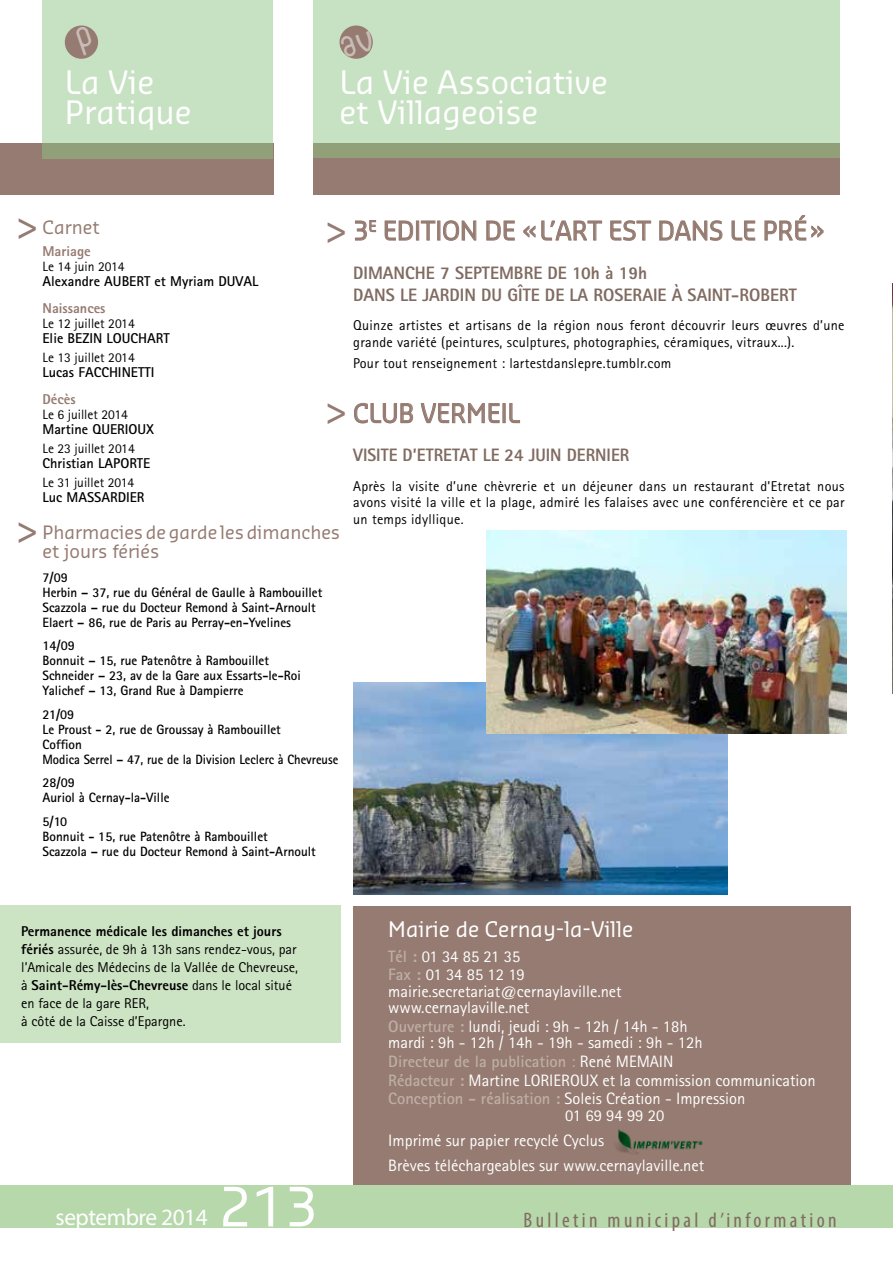
<style>
.page{position:relative;width:893px;height:1263px;background:#fff}
.page>*{position:absolute;margin:0;border:0;box-sizing:border-box;transform-origin:0 0}
.t1{font:52.8px "Sansa";color:#fff}
.t2{font:39px "Sansa";color:#957b71}
.t3{font:31.5px/30px "Sansa";color:#fff}
.t4{font:25.5px "Sansa";color:#957b71;scale:.95 1}
.t5{font:23.4px "Myriad Pro";letter-spacing:-.02em;color:#fff}
.t6{font:condensed 21px "Myriad Pro";letter-spacing:.16em;color:#806b61}
.t7{font:21px "Sansa";color:#fff}
.t8{font:800 18px/22.2px "Rotis Sans Serif";color:#806b61}
.t9{font:18px/19.5px "Sansa";color:#957b71}
.t10{font:800 18px "Rotis Sans Serif";color:#806b61;scale:.95 1}
.t11{font:16.5px/18.6px "Rotis Sans Serif";color:#fff}
.t12{font:14.25px/16.5px "Rotis Sans Serif";letter-spacing:.02em;color:#000}
.t13{font:14.25px/18px "Rotis Sans Serif";color:#000}
.t14{font:700 14.25px "Rotis Sans Serif";color:#000}
.t15{font:800 14.25px "Rotis Sans Serif";color:#957b71}
.t16{font:700 13.5px/15px "Rotis Sans Serif";color:#000}
.t17{font:13.5px "Rotis Sans Serif";color:#000}
.s1{font-weight:800}
.s2{font-weight:700;color:#bfaea6}
.s3{color:#bfaea6}
</style>
<div class="page">
<div style="left:353px;top:906px;width:497px;height:287px;background:#957b71"></div>
<img style="left:616px;top:1129px;width:87px;height:25px">
<div style="left:0;top:143px;width:273px;height:52px;background:#957b71"></div>
<div style="left:314px;top:143px;width:526px;height:51px;background:#957b71"></div>
<svg style="left:314px;top:0;width:526px;height:158px;background:#c1dbbb"></svg>
<svg style="left:43px;top:0;width:230px;height:158px;background:#c1dbba"></svg>
<div style="left:340px;top:26px;width:33px;height:33px;background:#957b71;border-radius:50%"></div>
<div style="left:65px;top:26px;width:33px;height:33px;background:#957b71;border-radius:50%"></div>
<div style="left:0;top:906px;width:340px;height:137px;background:#cde4c4"></div>
<img style="left:892px;top:283px;width:1px;height:410px">
<div style="left:0;top:1185px;width:893px;height:43px;background:#b6d8ab"></div>
<svg style="left:355px;top:220px;width:21px;height:21px"></svg>
<svg style="left:385px;top:220px;width:28px;height:21px"></svg>
<div style="left:416px;top:221px;width:3px;height:19px;border:1px solid #957b71"></div>
<svg style="left:421px;top:220px;width:15px;height:21px"></svg>
<div style="left:437px;top:221px;width:3px;height:19px;border:1px solid #957b71"></div>
<svg style="left:443px;top:220px;width:33px;height:21px"></svg>
<svg style="left:486px;top:220px;width:29px;height:21px"></svg>
<svg style="left:523px;top:220px;width:79px;height:21px"></svg>
<svg style="left:610px;top:220px;width:41px;height:21px"></svg>
<svg style="left:659px;top:220px;width:64px;height:21px"></svg>
<svg style="left:731px;top:220px;width:24px;height:21px"></svg>
<svg style="left:764px;top:215px;width:60px;height:26px"></svg>
<svg style="left:354px;top:403px;width:59px;height:20px"></svg>
<svg style="left:421px;top:403px;width:79px;height:20px"></svg>
<svg style="left:509px;top:403px;width:11px;height:20px"></svg>
<img style="left:353px;top:683px;width:375px;height:211px">
<img style="left:487px;top:531px;width:359px;height:202px">
<svg style="left:75px;top:25px;width:20px;height:31px"></svg>
<svg style="left:340px;top:31px;width:35px;height:27px"></svg>
<h3 class="t3" style="left:65px;top:66px;width:128px">La Vie<br>Pratique</h3>
<h3 class="t3" style="left:340px;top:66px;width:270px">La Vie Associative et Villageoise</h3>
<h2 class="t2" style="left:15px;top:204px;width:26px">&gt;</h2>
<h3 class="t9" style="left:43px;top:217px;width:59px">Carnet</h3>
<p class="t15" style="left:43px;top:242px;width:50px">Mariage</p>
<p class="t17" style="left:43px;top:259px;width:83px">Le 14 juin 2014</p>
<p class="t14" style="left:43px;top:272px;width:218px">Alexandre AUBERT et Myriam DUVAL</p>
<p class="t15" style="left:43px;top:299px;width:65px">Naissances</p>
<p class="t17" style="left:43px;top:315px;width:94px">Le 12 juillet 2014</p>
<p class="t14" style="left:43px;top:329px;width:129px">Elie BEZIN LOUCHART</p>
<p class="t17" style="left:43px;top:349px;width:94px">Le 13 juillet 2014</p>
<p class="t14" style="left:43px;top:363px;width:113px">Lucas FACCHINETTI</p>
<p class="t15" style="left:43px;top:390px;width:35px">Décès</p>
<p class="t17" style="left:43px;top:406px;width:87px">Le 6 juillet 2014</p>
<p class="t14" style="left:43px;top:420px;width:113px">Martine QUERIOUX</p>
<p class="t17" style="left:43px;top:440px;width:94px">Le 23 juillet 2014</p>
<p class="t14" style="left:43px;top:454px;width:109px">Christian LAPORTE</p>
<p class="t17" style="left:43px;top:474px;width:93px">Le 31 juillet 2014</p>
<p class="t14" style="left:43px;top:488px;width:104px">Luc MASSARDIER</p>
<h3 class="t9" style="left:43px;top:522px;width:299px">Pharmacies de garde les dimanches et jours fériés</h3>
<p class="t16" style="left:43px;top:569px;width:281px">7/09<br>Herbin – 37, rue du Général de Gaulle à Rambouillet Scazzola – rue du Docteur Remond à Saint-Arnoult Elaert – 86, rue de Paris au Perray-en-Yvelines</p>
<p class="t16" style="left:43px;top:638px;width:260px">14/09<br>Bonnuit – 15, rue Patenôtre à Rambouillet<br>Schneider – 23, av de la Gare aux Essarts-le-Roi<br>Yalichef – 13, Grand Rue à Dampierre</p>
<p class="t16" style="left:43px;top:706px;width:297px">21/09<br>Le Proust - 2, rue de Groussay à Rambouillet<br>Coffion<br>Modica Serrel – 47, rue de la Division Leclerc à Chevreuse</p>
<p class="t16" style="left:43px;top:775px;width:129px">28/09<br>Auriol à Cernay-la-Ville</p>
<p class="t16" style="left:43px;top:813px;width:275px">5/10<br>Bonnuit - 15, rue Patenôtre à Rambouillet<br>Scazzola – rue du Docteur Remond à Saint-Arnoult</p>
<h2 class="t2" style="left:324px;top:209px;width:26px">&gt;</h2>
<h2 class="t2" style="left:324px;top:389px;width:26px">&gt;</h2>
<h2 class="t2" style="left:15px;top:508px;width:26px">&gt;</h2>
<h3 class="t4" style="left:353px;top:215px;width:498px">3<sup>E</sup> EDITION DE «L’ART EST DANS LE PRÉ»</h3>
<h3 class="t8" style="left:353px;top:261px;width:445px">dimanche 7 septembre de 10h à 19h<br>dans le jardin du Gîte de la Roseraie à Saint-Robert</h3>
<p class="t12" style="left:353px;top:317px;width:493px">Quinze artistes et artisans de la région nous feront découvrir leurs œuvres d’une grande variété (peintures, sculptures, photographies, céramiques, vitraux...).</p>
<p class="t12" style="left:353px;top:354px;width:320px">Pour tout renseignement : lartestdanslepre.tumblr.com</p>
<h3 class="t4" style="left:353px;top:398px;width:177px">CLUB VERMEIL</h3>
<h3 class="t10" style="left:353px;top:444px;width:289px">Visite d’Etretat le 24 juin dernier</h3>
<p class="t12" style="left:353px;top:477px;width:493px;text-align:justify">Après la visite d’une chèvrerie et un déjeuner dans un restaurant d’Etretat nous avons visité la ville et la plage, admiré les falaises avec une conférencière et ce par un temps idyllique.</p>
<p class="t13" style="left:21px;top:921px;width:278px"><span class="s1">Permanence médicale les dimanches et jours fériés</span> assurée, de 9h à 13h sans rendez-vous, par l’Amicale des Médecins de la Vallée de Chevreuse, à <span class="s1">Saint-Rémy-lès-Chevreuse</span> dans le local situé en face de la gare RER,<br>à côté de la Caisse d’Epargne.</p>
<h3 class="t5" style="left:56px;top:1203px;width:154px">septembre 2014</h3>
<h1 class="t1" style="left:219px;top:1174px;width:101px">213</h1>
<h3 class="t7" style="left:388px;top:916px;width:246px">Mairie de Cernay-la-Ville</h3>
<p class="t11" style="left:388px;top:947px;width:138px"><span class="s2">Tél :</span> 01 34 85 21 35<br><span class="s2">Fax :</span> 01 34 85 12 19</p>
<p class="t11" style="left:388px;top:983px;width:235px;line-height:16.5px">mairie.secretariat@cernaylaville.net www.cernaylaville.net</p>
<p class="t11" style="left:388px;top:1018px;width:316px;line-height:16.5px"><span class="s2">Ouverture :</span> lundi, jeudi : 9h - 12h / 14h - 18h mardi : 9h - 12h / 14h - 19h - samedi : 9h - 12h</p>
<p class="t11" style="left:388px;top:1052px;width:429px"><span class="s2">Directeur de la publication</span> <span class="s3">:</span> René MEMAIN<br><span class="s2">Rédacteur :</span> Martine LORIEROUX et la commission communication<br><span class="s2">Conception - réalisation :</span> Soleis Création - Impression</p>
<p class="t11" style="left:388px;top:1102px;width:317px;line-height:25px;text-indent:177px">01 69 94 99 20<br>Imprimé sur papier recyclé Cyclus<br>Brèves téléchargeables sur www.cernaylaville.net</p>
<h3 class="t6" style="left:524px;top:1207px;width:314px">Bulletin municipal d’information</h3>
</div>
